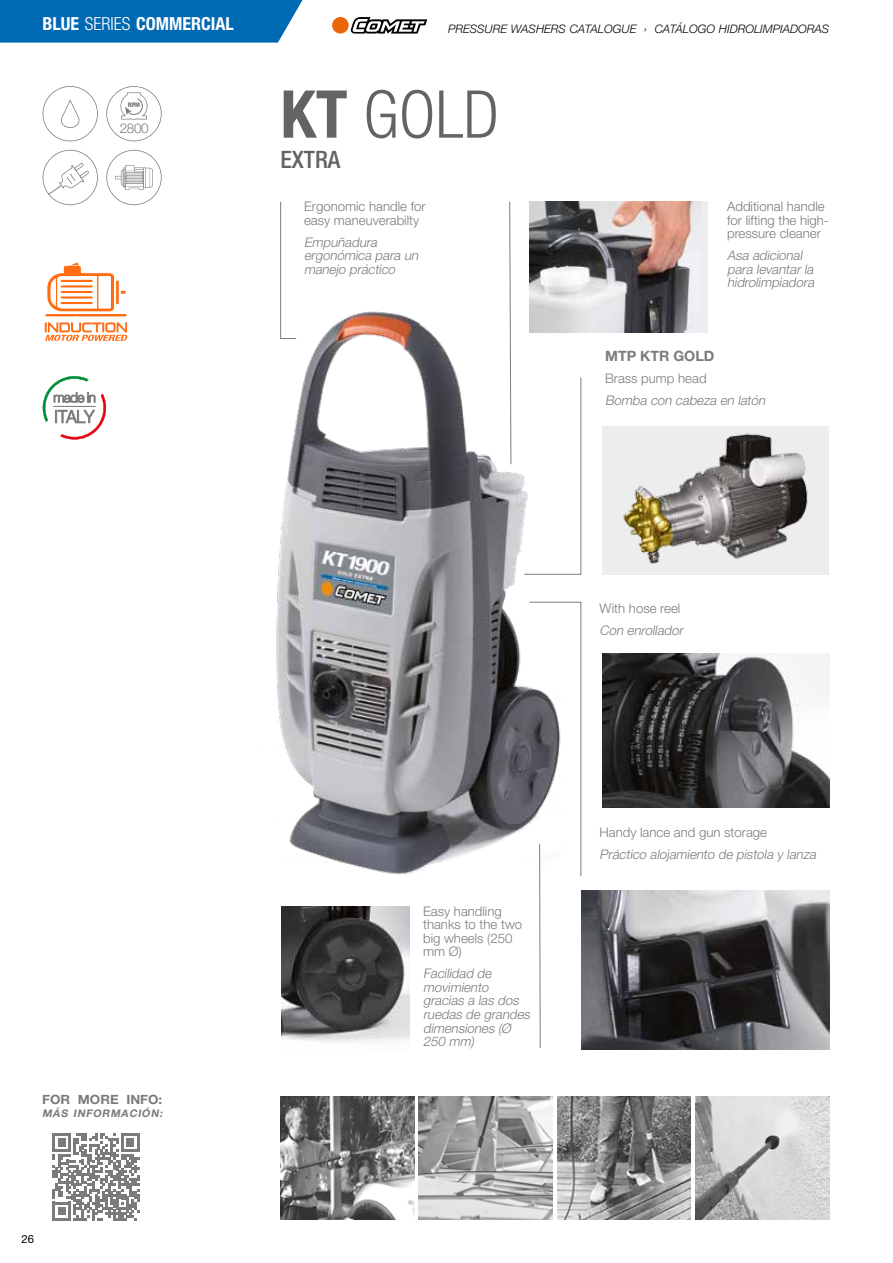
<style>
.page{position:relative;width:893px;height:1263px;background:#fff}
.page>*{position:absolute;margin:0;border:0;box-sizing:border-box;transform-origin:0 0}
.t1{font:300 condensed 66px "Helvetica Neue LT Pro";color:#646363}
.t2{font:500 condensed 24px "Helvetica Neue LT Pro";color:#646363}
.t3{font:700 condensed 18px "Helvetica Neue LT Pro";color:#fff}
.t4{font:700 14.25px "Helvetica Neue LT Pro";color:#7c7b7b}
.t5{font:300 13.5px "Helvetica Neue";color:#7c7b7b}
.t6{font:italic 300 13.2px/13.5px "Helvetica Neue LT Pro";color:#7c7b7b}
.t7{font:300 13.2px/13.6px "Helvetica Neue LT Pro";color:#7c7b7b}
.t8{font:700 12.75px "Helvetica Neue LT Pro";color:#7c7b7b;scale:1.05 1}
.t9{font:italic 300 11.7px "Helvetica Neue LT Pro";color:#000}
.t10{font:11.25px "Helvetica Neue LT Pro";color:#000}
.t11{font:italic 700 10.5px "Helvetica Neue LT Pro";color:#7c7b7b}
.t12{font:900 6.3px "Arial";color:#7c7b7b;scale:.83 1}
.s1{font-weight:300}
.s2{font-weight:700}
</style>
<div class="page">
<img style="left:259px;top:311px;width:313px;height:564px">
<img style="left:557px;top:1097px;width:134px;height:123px">
<img style="left:419px;top:1097px;width:134px;height:123px">
<img style="left:695px;top:1097px;width:134px;height:123px">
<img style="left:280px;top:1097px;width:134px;height:123px">
<svg style="left:53px;top:1133px;width:87px;height:87px"></svg>
<div style="left:529px;top:202px;width:179px;height:131px;background:#ededed"></div>
<img style="left:529px;top:202px;width:165px;height:131px">
<svg style="left:509px;top:201px;width:2px;height:264px"></svg>
<svg style="left:524px;top:377px;width:57px;height:198px"></svg>
<img style="left:581px;top:890px;width:248px;height:159px">
<svg style="left:529px;top:602px;width:52px;height:446px"></svg>
<img style="left:282px;top:906px;width:128px;height:136px">
<img style="left:602px;top:426px;width:227px;height:148px">
<img style="left:602px;top:654px;width:227px;height:154px">
<svg style="left:280px;top:201px;width:17px;height:138px"></svg>
<svg style="left:43px;top:86px;width:55px;height:55px"></svg>
<svg style="left:43px;top:150px;width:55px;height:55px"></svg>
<svg style="left:48px;top:185px;width:13px;height:10px"></svg>
<svg style="left:106px;top:86px;width:56px;height:55px"></svg>
<svg style="left:106px;top:150px;width:56px;height:55px"></svg>
<svg style="left:44px;top:263px;width:84px;height:78px"></svg>
<svg style="left:43px;top:376px;width:63px;height:64px"></svg>
<div style="left:0;top:0;width:303px;height:43px;background:#0069b4"></div>
<svg style="left:350px;top:17px;width:77px;height:17px"></svg>
<div style="left:332px;top:17px;width:17px;height:17px;background:#ec6608;border-radius:50%"></div>
<h3 class="t3" style="left:43px;top:13px;width:193px">BLUE <span class="s1">SERIES</span> COMMERCIAL</h3>
<p class="t9" style="left:448px;top:22px;width:383px">PRESSURE WASHERS CATALOGUE › CATÁLOGO HIDROLIMPIADORAS</p>
<p class="t12" style="left:128px;top:101px;width:16px">RPM</p>
<p class="t5" style="left:120px;top:117px;width:30px">2800</p>
<h1 class="t1" style="left:280px;top:76px;width:220px"><span class="s2">KT</span> GOLD</h1>
<h2 class="t2" style="left:280px;top:145px;width:61px">EXTRA</h2>
<p class="t7" style="left:304px;top:199px;width:123px">Ergonomic handle for easy maneuverabilty</p>
<p class="t6" style="left:304px;top:235px;width:118px">Empuñadura ergonómica para un manejo práctico</p>
<p class="t7" style="left:727px;top:199px;width:103px">Additional handle for lifting the high&shy;pressure cleaner</p>
<p class="t6" style="left:727px;top:248px;width:91px">Asa adicional para levantar la hidrolimpiadora</p>
<p class="t4" style="left:605px;top:347px;width:111px">MTP KTR GOLD</p>
<p class="t7" style="left:605px;top:371px;width:103px">Brass pump head</p>
<p class="t6" style="left:605px;top:393px;width:164px">Bomba con cabeza en latón</p>
<p class="t8" style="left:42px;top:1091px;width:116px">FOR MORE INFO:</p>
<p class="t11" style="left:42px;top:1107px;width:124px">MÁS INFORMACIÓN:</p>
<p class="t10" style="left:22px;top:1233px;width:14px">26</p>
<p class="t7" style="left:600px;top:602px;width:82px">With hose reel</p>
<p class="t6" style="left:600px;top:624px;width:88px">Con enrollador</p>
<p class="t7" style="left:423px;top:904px;width:101px">Easy handling thanks to the two big wheels (250 mm Ø)</p>
<p class="t6" style="left:423px;top:967px;width:111px">Facilidad de movimiento gracias a las dos ruedas de grandes dimensiones (Ø<br>250 mm)</p>
<p class="t7" style="left:600px;top:825px;width:169px">Handy lance and gun storage</p>
<p class="t6" style="left:600px;top:847px;width:221px">Práctico alojamiento de pistola y lanza</p>
</div>
